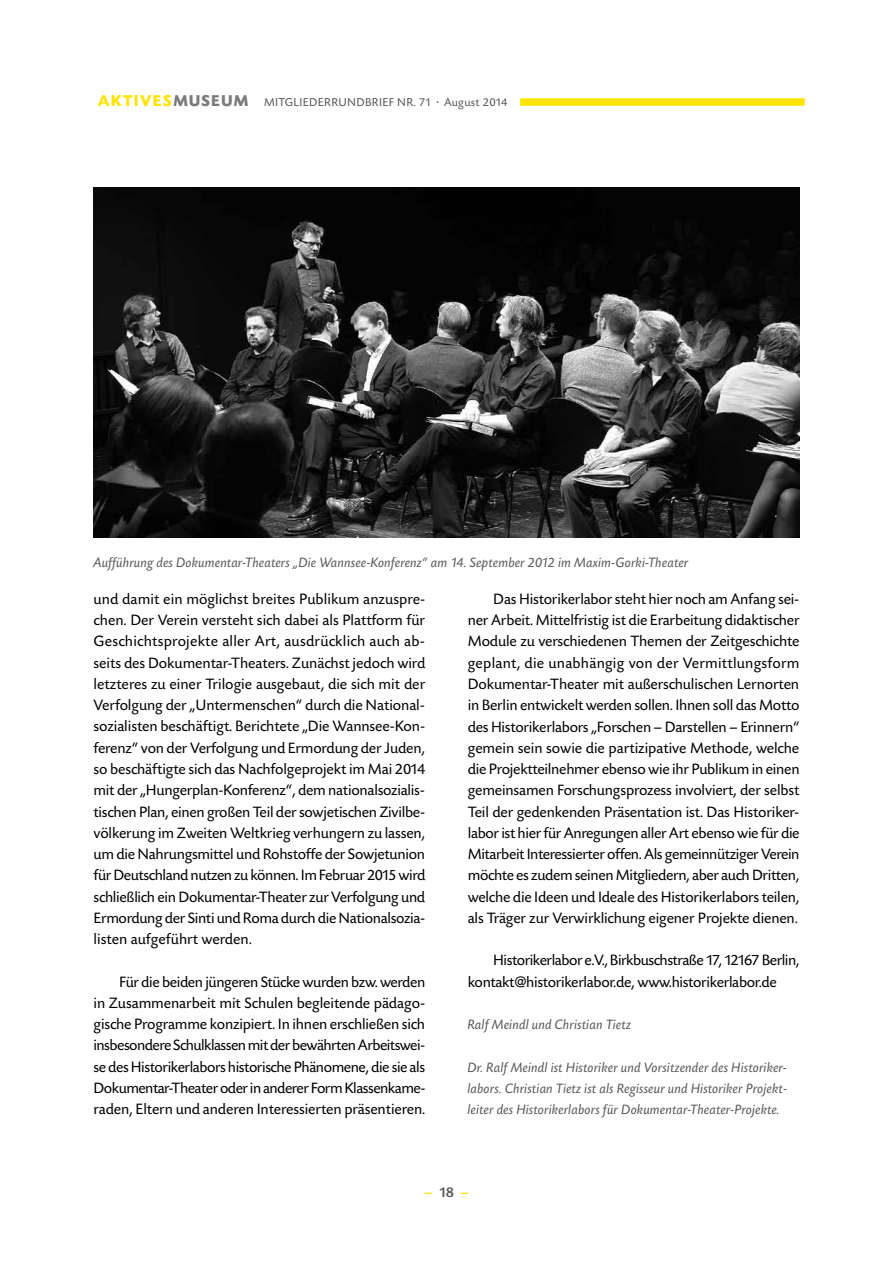
<style>
.page{position:relative;width:893px;height:1263px;background:#fff}
.page>*{position:absolute;margin:0;border:0;box-sizing:border-box;transform-origin:0 0}
.t1{font:15.75px/21.3px "Today SB";letter-spacing:-.02em;color:#000;text-align:justify}
.t2{font:500 15px "Today SB";color:#ffe400}
.t3{font:italic 14.25px/21.3px "Today SB";color:#565655;text-align:justify}
.t4{font:12px "Today SB";letter-spacing:.025em;color:#565655}
.s1{font-weight:700;font-size:16.5px;color:#ffe400}
.s2{font-weight:700;font-size:16.5px;color:#7b7b7b}
.s3{color:#565655}
</style>
<div class="page">
<div style="left:520px;top:98px;width:285px;height:8px;background:#ffe400"></div>
<img style="left:94px;top:187px;width:705px;height:351px">
<p class="t4" style="left:98px;top:95px;width:411px"><span class="s1">AKTIVES</span><span class="s2">MUSEUM</span> MITGLIEDERRUNDBRIEF NR. 71 · August 2014</p>
<p class="t3" style="left:94px;top:553px;width:597px">Aufführung des Dokumentar-Theaters „Die Wannsee-Konferenz“ am 14. September 2012 im Maxim-Gorki-Theater</p>
<p class="t1" style="left:94px;top:589px;width:333px">und damit ein möglichst breites Publikum anzuspre&shy;chen. Der Verein versteht sich dabei als Plattform für Geschichtsprojekte aller Art, ausdrücklich auch ab&shy;seits des Dokumentar-Theaters. Zunächst jedoch wird letzteres zu einer Trilogie ausgebaut, die sich mit der Verfolgung der „Untermenschen“ durch die National&shy;sozialisten beschäftigt. Berichtete „Die Wannsee-Kon&shy;ferenz“ von der Verfolgung und Ermordung der Juden, so beschäftigte sich das Nachfolgeprojekt im Mai 2014 mit der „Hungerplan-Konferenz“, dem nationalsozialis&shy;tischen Plan, einen großen Teil der sowjetischen Zivilbe&shy;völkerung im Zweiten Weltkrieg verhungern zu lassen, um die Nahrungsmittel und Rohstoffe der Sowjetunion für Deutschland nutzen zu können. Im Februar 2015 wird schließlich ein Dokumentar-Theater zur Verfolgung und Ermordung der Sinti und Roma durch die Nationalsozia&shy;listen aufgeführt werden.</p>
<p class="t1" style="left:94px;top:971px;width:333px;text-indent:26px">Für die beiden jüngeren Stücke wurden bzw. werden in Zusammenarbeit mit Schulen begleitende pädago&shy;gische Programme konzipiert. In ihnen erschließen sich insbesondere Schulklassen mit der bewährten Arbeitswei&shy;se des Historikerlabors historische Phänomene, die sie als Dokumentar-Theater oder in anderer Form Klassenkame&shy;raden, Eltern und anderen Interessierten präsentieren.</p>
<p class="t1" style="left:468px;top:589px;width:333px;text-indent:26px">Das Historikerlabor steht hier noch am Anfang sei&shy;ner Arbeit. Mittelfristig ist die Erarbeitung didaktischer Module zu verschiedenen Themen der Zeitgeschichte geplant, die unabhängig von der Vermittlungsform Dokumentar-Theater mit außerschulischen Lernorten in Berlin entwickelt werden sollen. Ihnen soll das Motto des Historikerlabors „Forschen – Darstellen – Erinnern“ gemein sein sowie die partizipative Methode, welche die Projektteilnehmer ebenso wie ihr Publikum in einen gemeinsamen Forschungsprozess involviert, der selbst Teil der gedenkenden Präsentation ist. Das Historiker&shy;labor ist hier für Anregungen aller Art ebenso wie für die Mitarbeit Interessierter offen. Als gemeinnütziger Verein möchte es zudem seinen Mitgliedern, aber auch Dritten, welche die Ideen und Ideale des Historikerlabors teilen, als Träger zur Verwirklichung eigener Projekte dienen.</p>
<p class="t1" style="left:468px;top:950px;width:333px;text-indent:26px">Historikerlabor e.V., Birkbuschstraße 17, 12167 Berlin, kontakt@historikerlabor.de, www.historikerlabor.de</p>
<p class="t3" style="left:468px;top:1014px;width:165px">Ralf Meindl und Christian Tietz</p>
<p class="t3" style="left:468px;top:1057px;width:321px">Dr. Ralf Meindl ist Historiker und Vorsitzender des Historiker&shy;labors. Christian Tietz ist als Regisseur und Historiker Projekt&shy;leiter des Historikerlabors für Dokumentar-Theater-Projekte.</p>
<p class="t2" style="left:424px;top:1184px;width:46px">– <span class="s3">18</span> –</p>
</div>
